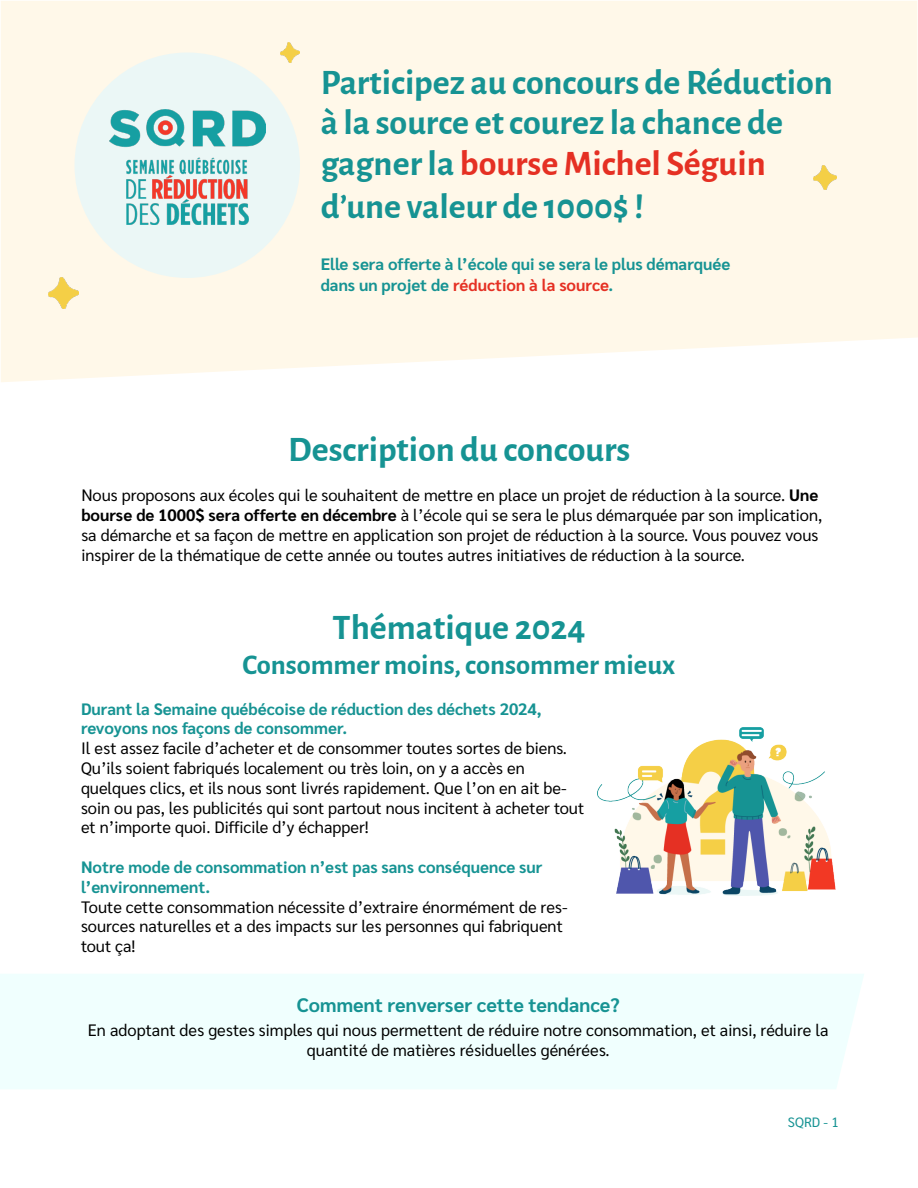
<style>
.page{position:relative;width:918px;height:1188px;background:#fff}
.page>*{position:absolute;margin:0;border:0;box-sizing:border-box;transform-origin:0 0}
.Style_de_paragraphe_1{font:700 36px/41.4px "Alegreya Sans";color:#169393}
.Style_de_paragraphe_1-2{font:700 28.5px "Alegreya Sans";color:#169393}
.t1{font:700 19.5px "Sarabun";color:#169393}
.t2{font:16.5px/19.8px "Sarabun";color:#000}
.t3{font:700 16.5px/19.8px "Sarabun";color:#169393}
.t4{font:13.5px "Sarabun";color:#169393}
.s1{color:#e53023}
.s2{font-weight:700}
</style>
<div class="page">
<div style="left:0;top:974px;width:864px;height:115px;background:#f0fffe"></div>
<div style="left:1px;top:1px;width:917px;height:381px;background:#fff8e9"></div>
<div style="left:75px;top:53px;width:225px;height:225px;background:#ebf7f6;border-radius:50%"></div>
<img style="left:109px;top:109px;width:156px;height:115px">
<img style="left:48px;top:277px;width:30px;height:32px">
<img style="left:813px;top:165px;width:24px;height:25px">
<img style="left:598px;top:728px;width:237px;height:168px">
<img style="left:281px;top:42px;width:19px;height:21px">
<p class="Style_de_paragraphe_1" style="left:321px;top:59px;width:514px">Participez au concours de Réduction à la source et courez la chance de gagner la <span class="s1">bourse Michel Séguin </span>d’une valeur de 1000$ !</p>
<p class="t3" style="left:321px;top:253px;width:411px;line-height:21px">Elle sera offerte à l’école qui se sera le plus démarquée dans un projet de <span class="s1">réduction à la source</span>.</p>
<p class="Style_de_paragraphe_1" style="left:288px;top:426px;width:344px">Description du concours</p>
<p class="t2" style="left:81px;top:486px;width:743px">Nous proposons aux écoles qui le souhaitent de mettre en place un projet de réduction à la source. <span class="s2">Une bourse de 1000$ sera offerte en décembre</span> à l’école qui se sera le plus démarquée par son implication, sa démarche et sa façon de mettre en application son projet de réduction à la source. Vous pouvez vous inspirer de la thématique de cette année ou toutes autres initiatives de réduction à la source.</p>
<p class="Style_de_paragraphe_1" style="left:332px;top:604px;width:255px">Thématique 2024</p>
<p class="Style_de_paragraphe_1-2" style="left:243px;top:643px;width:434px">Consommer moins, consommer mieux</p>
<p class="t3" style="left:81px;top:699px;width:462px">Durant la Semaine québécoise de réduction des déchets 2024, revoyons nos façons de consommer.</p>
<p class="t2" style="left:81px;top:739px;width:505px">Il est assez facile d’acheter et de consommer toutes sortes de biens.<br>Qu’ils soient fabriqués localement ou très loin, on y a accès en quelques clics, et ils nous sont livrés rapidement. Que l’on en ait be&shy;soin ou pas, les publicités qui sont partout nous incitent à acheter tout et n’importe quoi. Difficile d’y échapper!</p>
<p class="t3" style="left:81px;top:857px;width:463px">Notre mode de consommation n’est pas sans conséquence sur l’environnement.</p>
<p class="t2" style="left:81px;top:897px;width:488px">Toute cette consommation nécessite d’extraire énormément de res&shy;sources naturelles et a des impacts sur les personnes qui fabriquent tout ça!</p>
<p class="t1" style="left:297px;top:994px;width:324px">Comment renverser cette tendance?</p>
<p class="t2" style="left:88px;top:1021px;width:742px;text-align:center">En adoptant des gestes simples qui nous permettent de réduire notre consommation, et ainsi, réduire la quantité de matières résiduelles générées.</p>
<p class="t4" style="left:788px;top:1114px;width:52px">SQRD - 1</p>
</div>
